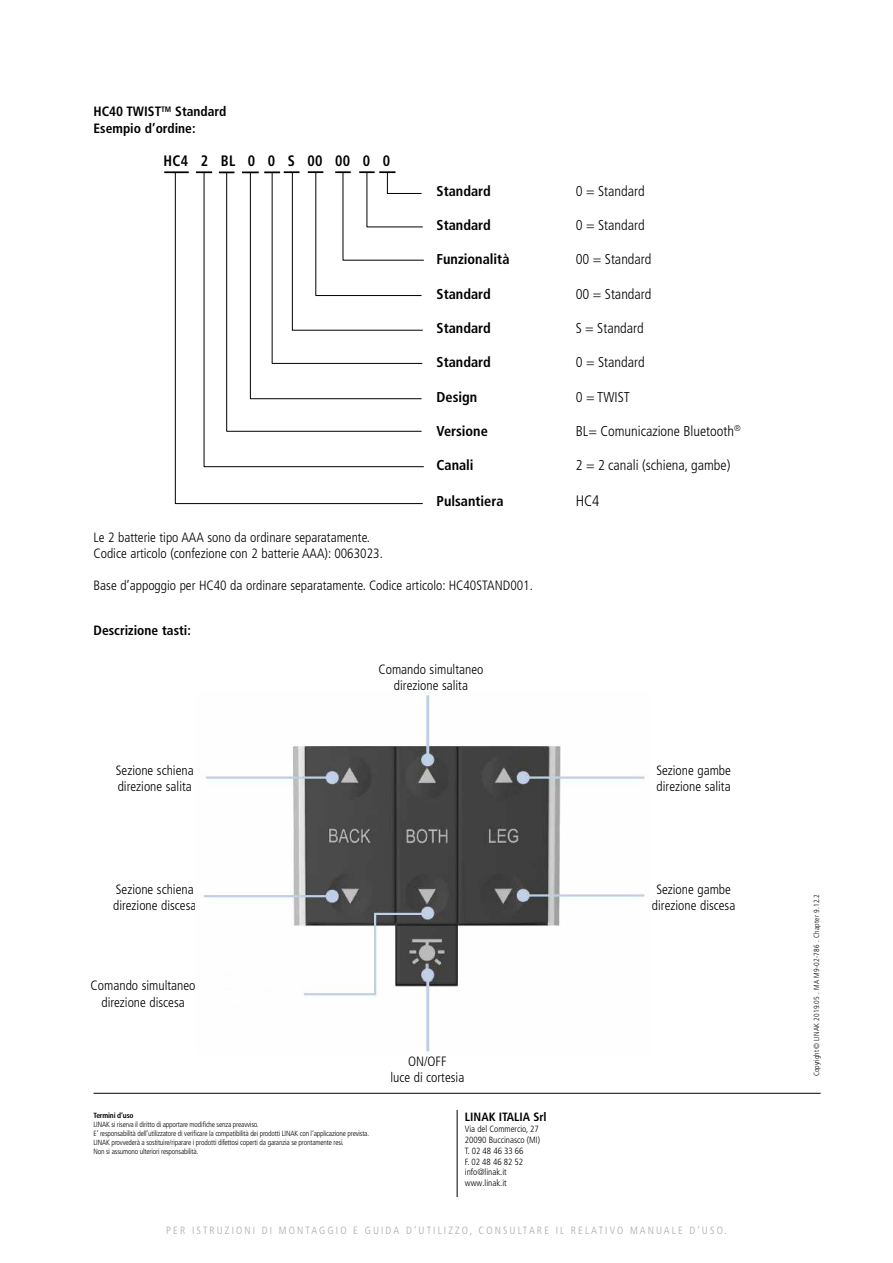
<style>
.page{position:relative;width:893px;height:1263px;background:#fff}
.page>*{position:absolute;margin:0;border:0;box-sizing:border-box;transform-origin:0 0}
.t1{font:700 condensed 15.15px "Frutiger LT Pro";letter-spacing:.025em;color:#000;scale:.94 1}
.t2{font:300 condensed 15.15px "Frutiger LT Pro";color:#000}
.t3{font:300 condensed 14.25px "Frutiger LT Pro";color:#000}
.t4{font:700 condensed 14.25px "Frutiger LT Pro";color:#000}
.t5{font:300 condensed 13.5px/16.2px "Frutiger LT Pro";color:#000}
.t6{font:700 condensed 13.5px/16.2px "Frutiger LT Pro";color:#000}
.t7{font:700 condensed 12px "Frutiger LT Pro";color:#000}
.t8{font:300 condensed 10.5px "Frutiger LT Pro";letter-spacing:.2em;color:#a7a9ac}
.t9{font:300 condensed 9px/10.8px "Frutiger LT Pro";color:#000}
.t10{font:300 condensed 7.5px/9px "Frutiger LT Pro";letter-spacing:-.02em;color:#000}
.t11{font:300 condensed 7.5px "Frutiger LT Pro";letter-spacing:.025em;color:#000}
.t12{font:700 condensed 7.5px "Frutiger LT Pro";letter-spacing:-.02em;color:#000}
</style>
<div class="page">
<hr style="left:164px;top:171px;width:25px;height:2px;background:#000">
<svg style="left:196px;top:171px;width:16px;height:1px"></svg>
<svg style="left:174px;top:172px;width:250px;height:332px"></svg>
<svg style="left:203px;top:172px;width:221px;height:295px"></svg>
<svg style="left:226px;top:172px;width:196px;height:260px"></svg>
<svg style="left:242px;top:171px;width:182px;height:229px"></svg>
<img style="left:203px;top:691px;width:442px;height:363px">
<hr style="left:94px;top:1093px;width:727px;height:1px;background:#000">
<hr style="left:457px;top:1110px;width:1px;height:87px;background:#000">
<p class="t6" style="left:94px;top:104px;width:134px">HC40 TWIST<sup>TM</sup> Standard<br>Esempio d’ordine:</p>
<p class="t1" style="left:163px;top:152px;width:243px">HC4 2 BL 0 0 S 00 00 0 0</p>
<p class="t4" style="left:437px;top:182px;width:56px">Standard</p>
<p class="t3" style="left:576px;top:183px;width:70px">0 = Standard</p>
<p class="t4" style="left:437px;top:217px;width:56px">Standard</p>
<p class="t3" style="left:576px;top:217px;width:70px">0 = Standard</p>
<p class="t4" style="left:437px;top:251px;width:74px">Funzionalità</p>
<p class="t3" style="left:576px;top:251px;width:77px">00 = Standard</p>
<p class="t4" style="left:437px;top:285px;width:56px">Standard</p>
<p class="t3" style="left:576px;top:286px;width:77px">00 = Standard</p>
<p class="t4" style="left:437px;top:320px;width:56px">Standard</p>
<p class="t3" style="left:576px;top:320px;width:70px">S = Standard</p>
<p class="t4" style="left:437px;top:354px;width:56px">Standard</p>
<p class="t3" style="left:576px;top:354px;width:70px">0 = Standard</p>
<p class="t4" style="left:437px;top:388px;width:42px">Design</p>
<p class="t3" style="left:576px;top:389px;width:56px">0 = TWIST</p>
<p class="t4" style="left:437px;top:423px;width:53px">Versione</p>
<p class="t3" style="left:576px;top:423px;width:167px">BL= Comunicazione Bluetooth<sup>®</sup></p>
<p class="t4" style="left:437px;top:457px;width:39px">Canali</p>
<p class="t3" style="left:576px;top:457px;width:156px">2 = 2 canali (schiena, gambe)</p>
<p class="t4" style="left:437px;top:492px;width:68px">Pulsantiera</p>
<p class="t2" style="left:576px;top:492px;width:25px">HC4</p>
<p class="t5" style="left:94px;top:529px;width:291px">Le 2 batterie tipo AAA sono da ordinare separatamente.<br>Codice articolo (confezione con 2 batterie AAA): 0063023.</p>
<p class="t5" style="left:94px;top:578px;width:441px">Base d’appoggio per HC40 da ordinare separatamente. Codice articolo: HC40STAND001.</p>
<p class="t6" style="left:94px;top:622px;width:99px">Descrizione tasti:</p>
<p class="t5" style="left:379px;top:661px;width:106px;text-align:center">Comando simultaneo direzione salita</p>
<p class="t5" style="left:116px;top:762px;width:79px">Sezione schiena direzione salita</p>
<p class="t5" style="left:113px;top:881px;width:85px">Sezione schiena direzione discesa</p>
<p class="t5" style="left:91px;top:978px;width:106px;text-align:center">Comando simultaneo direzione discesa</p>
<p class="t12" style="left:94px;top:1111px;width:42px">Termini d’uso</p>
<p class="t10" style="left:94px;top:1120px;width:277px">LINAK si riserva il diritto di apportare modifiche senza preavviso.<br>E’ responsabilità dell’utilizzatore di verificare la compatibilità dei prodotti LINAK con l’applicazione prevista.<br>LINAK provvederà a sostituire/riparare i prodotti difettosi coperti da garanzia se prontamente resi.<br>Non si assumono ulteriori responsabilità.</p>
<p class="t5" style="left:390px;top:1053px;width:75px;text-align:center">ON/OFF<br>luce di cortesia</p>
<p class="t7" style="left:465px;top:1110px;width:83px">LINAK ITALIA Srl</p>
<p class="t9" style="left:465px;top:1124px;width:77px">Via del Commercio, 27<br>20090 Buccinasco (MI)<br>T. 02 48 46 33 66<br>F. 02 48 46 82 52 info@linak.it www.linak.it</p>
<p class="t5" style="left:656px;top:762px;width:76px">Sezione gambe direzione salita</p>
<p class="t5" style="left:652px;top:881px;width:85px;text-align:center">Sezione gambe direzione discesa</p>
<p class="t8" style="left:166px;top:1224px;width:562px">PER ISTRUZIONI DI MONTAGGIO E GUIDA D’UTILIZZO, CONSULTARE IL RELATIVO MANUALE D’USO.</p>
<p class="t11" style="left:812px;top:1076px;width:183px;rotate:-90deg">Copyright © LINAK 2019.05 . MA M9-02-786 . Chapter 9.12.2</p>
</div>
